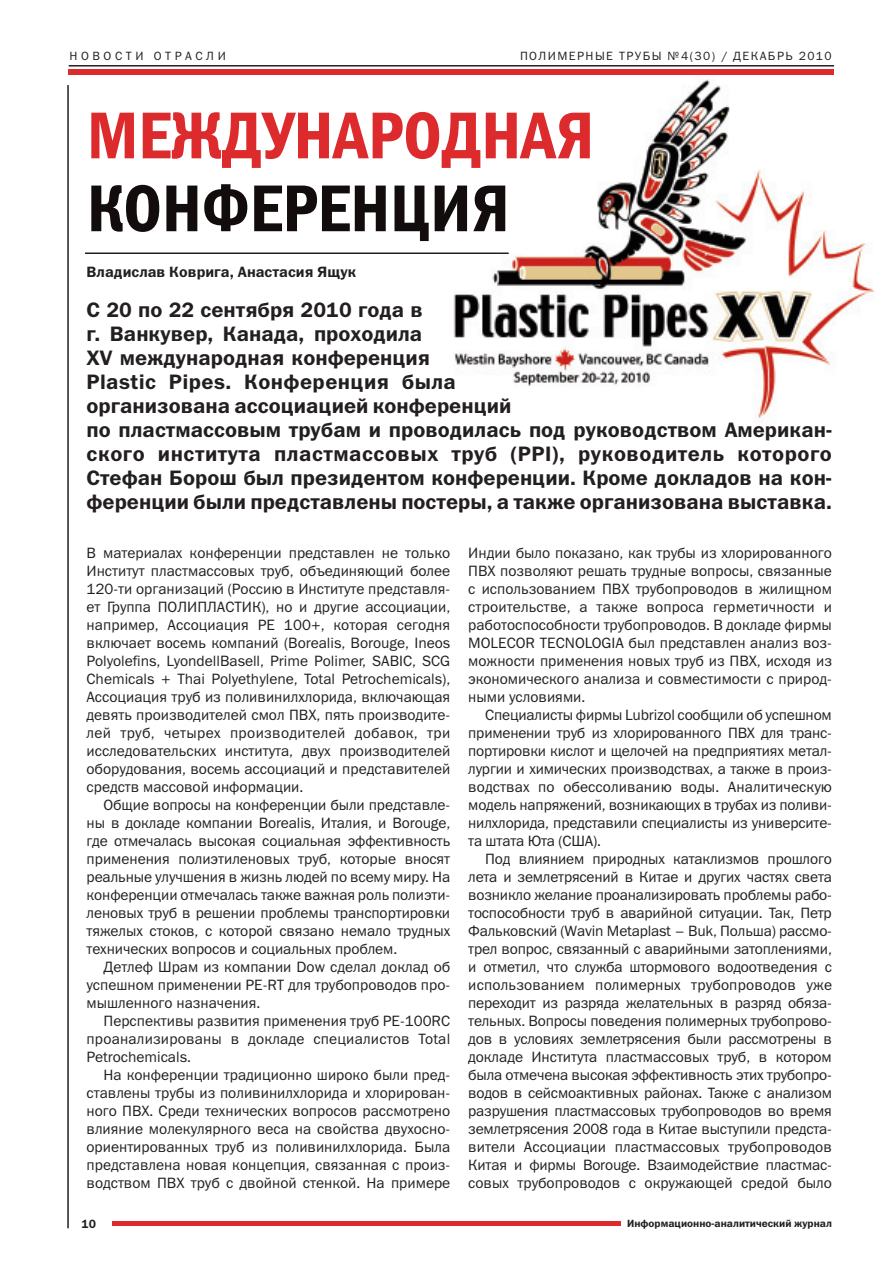
<style>
.page{position:relative;width:893px;height:1263px;background:#fff}
.page>*{position:absolute;margin:0;border:0;box-sizing:border-box;transform-origin:0 0}
.t1{font:66.6px "Franklin Gothic Demi Cond C";color:#dd2a2c}
.t2{font:66.6px "Franklin Gothic Demi Cond C";color:#120c0d}
.t3{font:21px/24px "Franklin Gothic Demi C";color:#231f20}
.t4{font:15px/18px "Franklin Gothic Book C";color:#231f20;text-align:justify}
.t5{font:15px "Franklin Gothic Demi C";color:#231f20}
.t6{font:12px "Franklin Gothic Book C";letter-spacing:.12em;color:#231f20}
.t7{font:12px "Franklin Gothic Book C";letter-spacing:.3em;color:#231f20}
.t8{font:12px "Franklin Gothic Demi C";color:#231f20}
.t9{font:10.5px "Franklin Gothic Demi C";color:#231f20}
</style>
<div class="page">
<img style="left:443px;top:65px;width:432px;height:358px">
<hr style="left:67px;top:85px;width:2px;height:1143px;background:#231f20">
<hr style="left:69px;top:65px;width:765px;height:2px;background:#231f20">
<div style="left:69px;top:70px;width:765px;height:5px;background:#dd2a2c"></div>
<hr style="left:112px;top:1221px;width:508px;height:4px;background:#dd2a2c">
<hr style="left:85px;top:252px;width:424px;height:2px;background:#231f20">
<p class="t7" style="left:70px;top:48px;width:158px">НОВОСТИ ОТРАСЛИ</p>
<p class="t6" style="left:520px;top:48px;width:313px">ПОЛИМЕРНЫЕ ТРУБЫ №4(30) / ДЕКАБРЬ 2010</p>
<h1 class="t1" style="left:87px;top:96px;width:509px">МЕЖДУНАРОДНАЯ</h1>
<h1 class="t2" style="left:87px;top:169px;width:424px">КОНФЕРЕНЦИЯ</h1>
<p class="t5" style="left:87px;top:263px;width:271px">Владислав Коврига, Анастасия Ящук</p>
<p class="t3" style="left:87px;top:298px;width:747px">С 20 по 22 сентября 2010 года в<br>г. Ванкувер, Канада, проходила<br>XV международная конференция<br>Plastic Pipes. Конференция была<br>организована ассоциацией конференций<br>по пластмассовым трубам и проводилась под руководством Американ&shy;ского института пластмассовых труб (PPI), руководитель которого Стефан Борош был президентом конференции. Кроме докладов на кон&shy;ференции были представлены постеры, а также организована выставка.</p>
<p class="t4" style="left:87px;top:544px;width:365px">В материалах конференции представлен не только Институт пластмассовых труб, объединяющий более 120-ти организаций (Россию в Институте представля&shy;ет Группа ПОЛИПЛАСТИК), но и другие ассоциации, например, Ассоциация РЕ 100+, которая сегодня включает восемь компаний (Borealis, Borouge, Ineos Polyolefins, LyondellBasell, Prime Polimer, SABIC, SCG Chemicals + Thai Polyethylene, Total Petrochemicals), Ассоциация труб из поливинилхлорида, включающая девять производителей смол ПВХ, пять производите&shy;лей труб, четырех производителей добавок, три исследовательских института, двух производителей оборудования, восемь ассоциаций и представителей средств массовой информации.</p>
<p class="t4" style="left:87px;top:796px;width:365px;text-indent:17px">Общие вопросы на конференции были представле&shy;ны в докладе компании Borealis, Италия, и Borouge, где отмечалась высокая социальная эффективность применения полиэтиленовых труб, которые вносят реальные улучшения в жизнь людей по всему миру. На конференции отмечалась также важная роль полиэти&shy;леновых труб в решении проблемы транспортировки тяжелых стоков, с которой связано немало трудных технических вопросов и социальных проблем.</p>
<p class="t4" style="left:87px;top:958px;width:365px;text-indent:17px">Детлеф Шрам из компании Dow сделал доклад об успешном применении PE-RT для трубопроводов про&shy;мышленного назначения.</p>
<p class="t4" style="left:87px;top:1012px;width:365px;text-indent:17px">Перспективы развития применения труб PE-100RС проанализированы в докладе специалистов Total Petrochemicals.</p>
<p class="t4" style="left:87px;top:1066px;width:365px;text-indent:17px">На конференции традиционно широко были пред&shy;ставлены трубы из поливинилхлорида и хлорирован&shy;ного ПВХ. Среди технических вопросов рассмотрено влияние молекулярного веса на свойства двухосно&shy;ориентированных труб из поливинилхлорида. Была представлена новая концепция, связанная с произ&shy;водством ПВХ труб с двойной стенкой. На примере</p>
<p class="t4" style="left:468px;top:544px;width:365px">Индии было показано, как трубы из хлорированного ПВХ позволяют решать трудные вопросы, связанные с использованием ПВХ трубопроводов в жилищном строительстве, а также вопроса герметичности и работоспособности трубопроводов. В докладе фирмы MOLECOR TECNOLOGIA был представлен анализ воз&shy;можности применения новых труб из ПВХ, исходя из экономического анализа и совместимости с природ&shy;ными условиями.</p>
<p class="t4" style="left:468px;top:706px;width:365px;text-indent:17px">Специалисты фирмы Lubrizol сообщили об успешном применении труб из хлорированного ПВХ для транс&shy;портировки кислот и щелочей на предприятиях метал&shy;лургии и химических производствах, а также в произ&shy;водствах по обессоливанию воды. Аналитическую модель напряжений, возникающих в трубах из поливи&shy;нилхлорида, представили специалисты из университе&shy;та штата Юта (США).</p>
<p class="t4" style="left:468px;top:850px;width:365px;text-indent:17px">Под влиянием природных катаклизмов прошлого лета и землетрясений в Китае и других частях света возникло желание проанализировать проблемы рабо&shy;тоспособности труб в аварийной ситуации. Так, Петр Фальковский (Wavin Metaplast – Buk, Польша) рассмо&shy;трел вопрос, связанный с аварийными затоплениями, и отметил, что служба штормового водоотведения с использованием полимерных трубопроводов уже переходит из разряда желательных в разряд обяза&shy;тельных. Вопросы поведения полимерных трубопрово&shy;дов в условиях землетрясения были рассмотрены в докладе Института пластмассовых труб, в котором была отмечена высокая эффективность этих трубопро&shy;водов в сейсмоактивных районах. Также с анализом разрушения пластмассовых трубопроводов во время землетрясения 2008 года в Китае выступили предста&shy;вители Ассоциации пластмассовых трубопроводов Китая и фирмы Borouge. Взаимодействие пластмас&shy;совых трубопроводов с окружающей средой было</p>
<p class="t8" style="left:81px;top:1217px;width:16px">10</p>
<p class="t9" style="left:627px;top:1217px;width:206px">Информационно-аналитический журнал</p>
</div>
